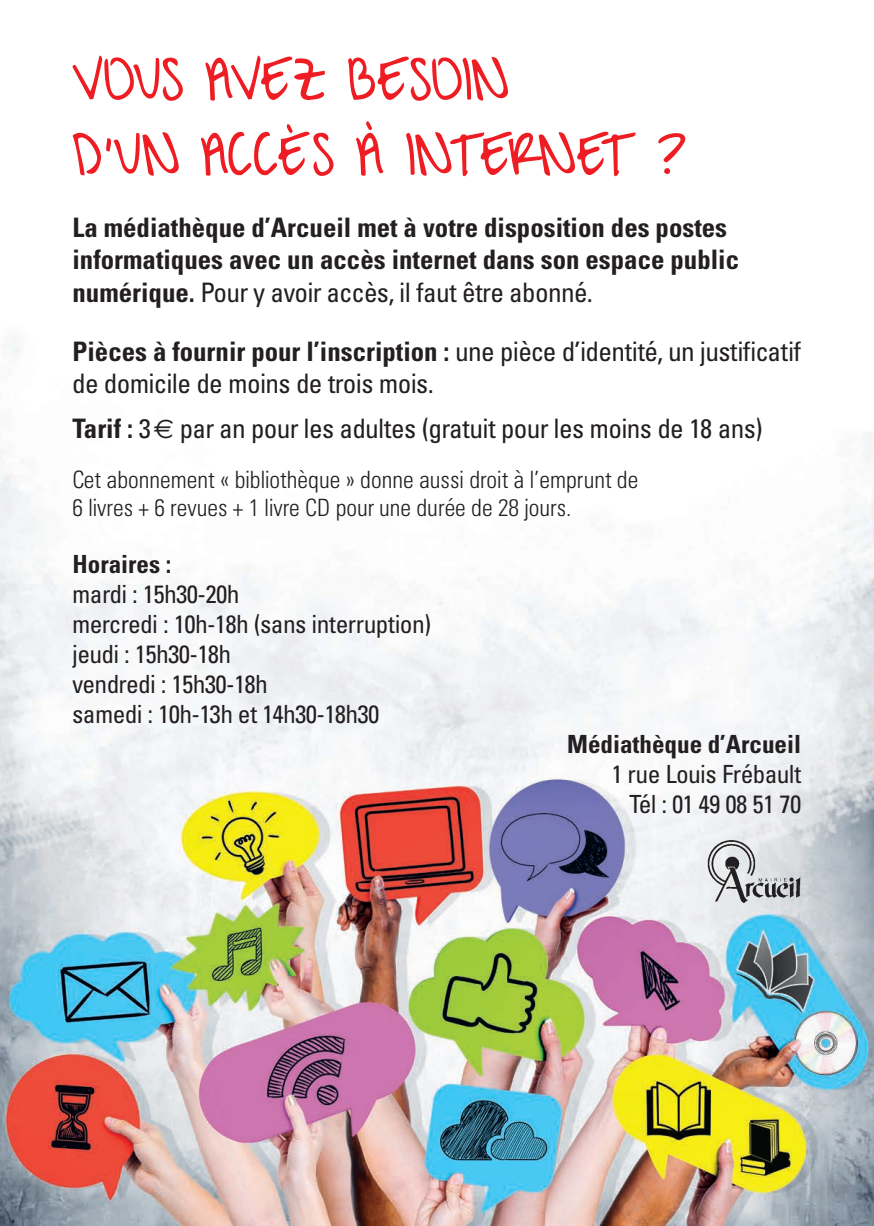
<style>
.page{position:relative;width:874px;height:1226px;background:#fff}
.page>*{position:absolute;margin:0;border:0;box-sizing:border-box;transform-origin:0 0}
.t1{font:72.75px/75.2px "A Hundred Miles";letter-spacing:-.015em;color:#ee1d23}
.t2{font:condensed 26.85px/58.9px "Univers S";color:#231f20}
.t3{font:700 condensed 26.85px/32.2px "Univers";color:#231f20}
.t4{font:condensed 25.05px/30px "Univers S";color:#231f20}
.t5{font:700 condensed 25.05px "Univers";color:#231f20}
.t6{font:300 condensed 23.85px/28.7px "Univers S";color:#231f20}
.s1{font-family:"Univers";font-weight:700}
.s2{font-family:"Euro Sans";font-stretch:normal}
</style>
<div class="page">
<img style="left:0;top:336px;width:873px;height:889px">
<img style="left:706px;top:839px;width:94px;height:63px">
<h1 class="t1" style="left:72px;top:41px;width:615px">VOUS AVEZ BESOIN<br>D’UN ACCÈS À INTERNET ?</h1>
<p class="t3" style="left:72px;top:211px;width:668px">La médiathèque d’Arcueil met à votre disposition des postes informatiques avec un accès internet dans son espace public</p>
<p class="t2" style="left:72px;top:263px;width:729px"><span class="s1">numérique.</span> Pour y avoir accès, il faut être abonné.<br><span class="s1">Pièces à fournir pour l’inscription :</span> une pièce d’identité, un justificatif</p>
<p class="t2" style="left:72px;top:361px;width:691px;line-height:45.2px">de domicile de moins de trois mois.<br><span class="s1">Tarif :</span> 3 <span class="s2">€</span> par an pour les adultes (gratuit pour les moins de 18 ans)</p>
<p class="t6" style="left:72px;top:465px;width:567px">Cet abonnement « bibliothèque » donne aussi droit à l’emprunt de<br>6 livres + 6 revues + 1 livre CD pour une durée de 28 jours.</p>
<p class="t5" style="left:72px;top:548px;width:100px">Horaires :</p>
<p class="t4" style="left:72px;top:579px;width:360px">mardi : 15h30-20h<br>mercredi : 10h-18h (sans interruption) jeudi : 15h30-18h<br>vendredi : 15h30-18h<br>samedi : 10h-13h et 14h30-18h30</p>
<p class="t5" style="left:567px;top:729px;width:235px">Médiathèque d’Arcueil</p>
<p class="t4" style="left:611px;top:759px;width:191px;text-align:right">1 rue Louis Frébault<br>Tél : 01 49 08 51 70</p>
</div>
